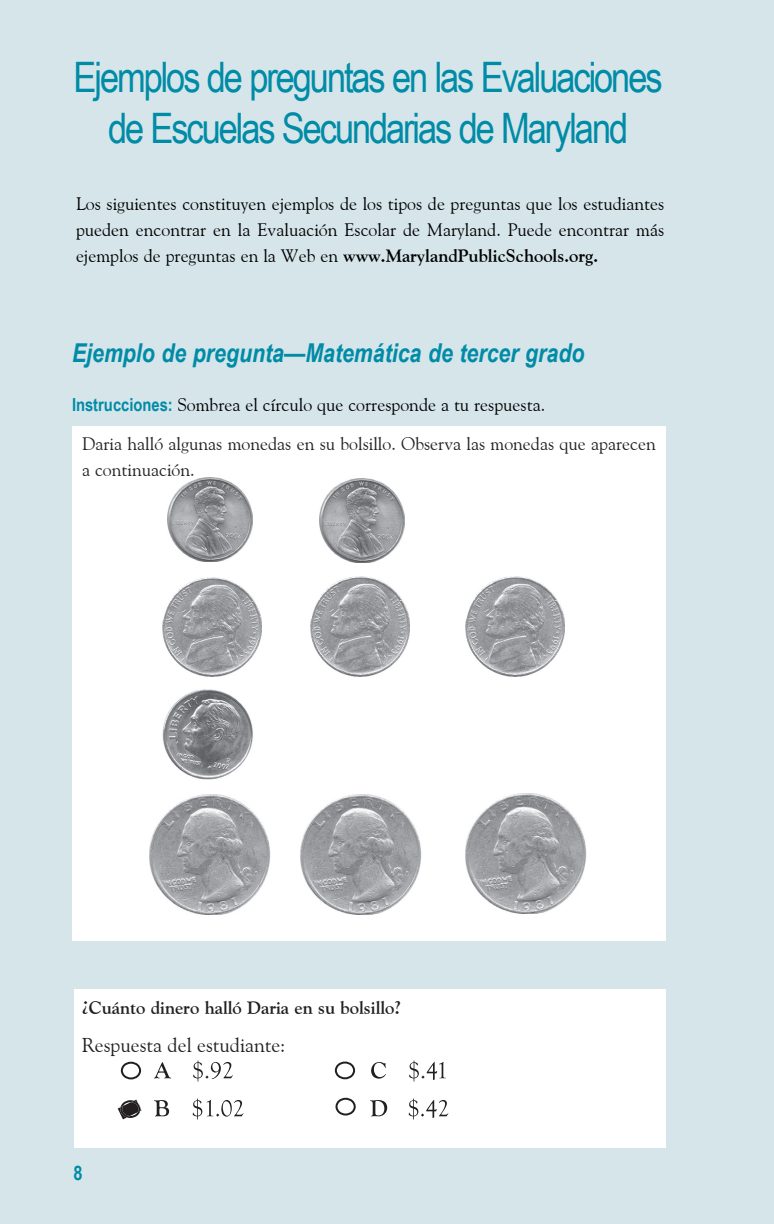
<style>
.page{position:relative;width:774px;height:1224px;background:#d5e5ea}
.page>*{position:absolute;margin:0;border:0;box-sizing:border-box;transform-origin:0 0}
.t1{font:42px/50.4px "Arial Narrow";letter-spacing:-.05em;color:#008ba6;text-align:center}
.t2{font:italic 700 26px "Arial Narrow";color:#008ba6}
.t3{font:20px "Goudy Old Style BT";color:#231f20}
.t4{font:700 20px "Arial Narrow";color:#008ba6}
.t5{font:18px/26px "Goudy Old Style BT";color:#000;text-align:justify}
.t6{font:18px/39px "Goudy Old Style BT";color:#231f20}
.t7{font:700 18px "Goudy Old Style BT";color:#231f20}
.s1{font-weight:700}
.s2{font-family:"Arial Narrow";font-weight:700;color:#008ba6}
.s3{color:#000}
</style>
<div class="page">
<div style="left:74px;top:989px;width:592px;height:159px;background:#fff"></div>
<div style="left:72px;top:426px;width:594px;height:515px;background:#fff"></div>
<img style="left:168px;top:478px;width:85px;height:83px">
<img style="left:320px;top:478px;width:85px;height:84px">
<img style="left:163px;top:577px;width:98px;height:99px">
<img style="left:311px;top:577px;width:98px;height:99px">
<img style="left:466px;top:577px;width:98px;height:99px">
<img style="left:150px;top:795px;width:121px;height:119px">
<img style="left:301px;top:795px;width:121px;height:119px">
<img style="left:466px;top:794px;width:121px;height:119px">
<img style="left:162px;top:689px;width:91px;height:91px">
<svg style="left:154px;top:1098px;width:294px;height:22px"></svg>
<svg style="left:154px;top:1061px;width:292px;height:21px"></svg>
<svg style="left:121px;top:1062px;width:20px;height:17px"></svg>
<svg style="left:118px;top:1100px;width:23px;height:19px"></svg>
<h1 class="t1" style="left:74px;top:51px;width:590px">Ejemplos de preguntas en las Evaluaciones de Escuelas Secundarias de Maryland</h1>
<p class="t5" style="left:76px;top:191px;width:590px">Los siguientes constituyen ejemplos de los tipos de preguntas que los estudiantes pueden encontrar en la Evaluación Escolar de Maryland. Puede encontrar más ejemplos de preguntas en la Web en <span class="s1">www.MarylandPublicSchools.org.</span></p>
<h2 class="t2" style="left:72px;top:333px;width:514px">Ejemplo de pregunta—Matemática de tercer grado</h2>
<p class="t6" style="left:82px;top:385px;width:576px;text-indent:-10px"><span class="s2">Instrucciones:</span> <span class="s3">Sombrea el círculo que corresponde a tu respuesta.<br></span>Daria halló algunas monedas en su bolsillo. Observa las monedas que aparecen</p>
<p class="t6" style="left:82px;top:450px;width:114px">a continuación.</p>
<p class="t7" style="left:82px;top:997px;width:321px">¿Cuánto dinero halló Daria en su bolsillo?</p>
<p class="t3" style="left:82px;top:1033px;width:205px">Respuesta del estudiante:</p>
<p class="t4" style="left:74px;top:1158px;width:11px">8</p>
</div>
